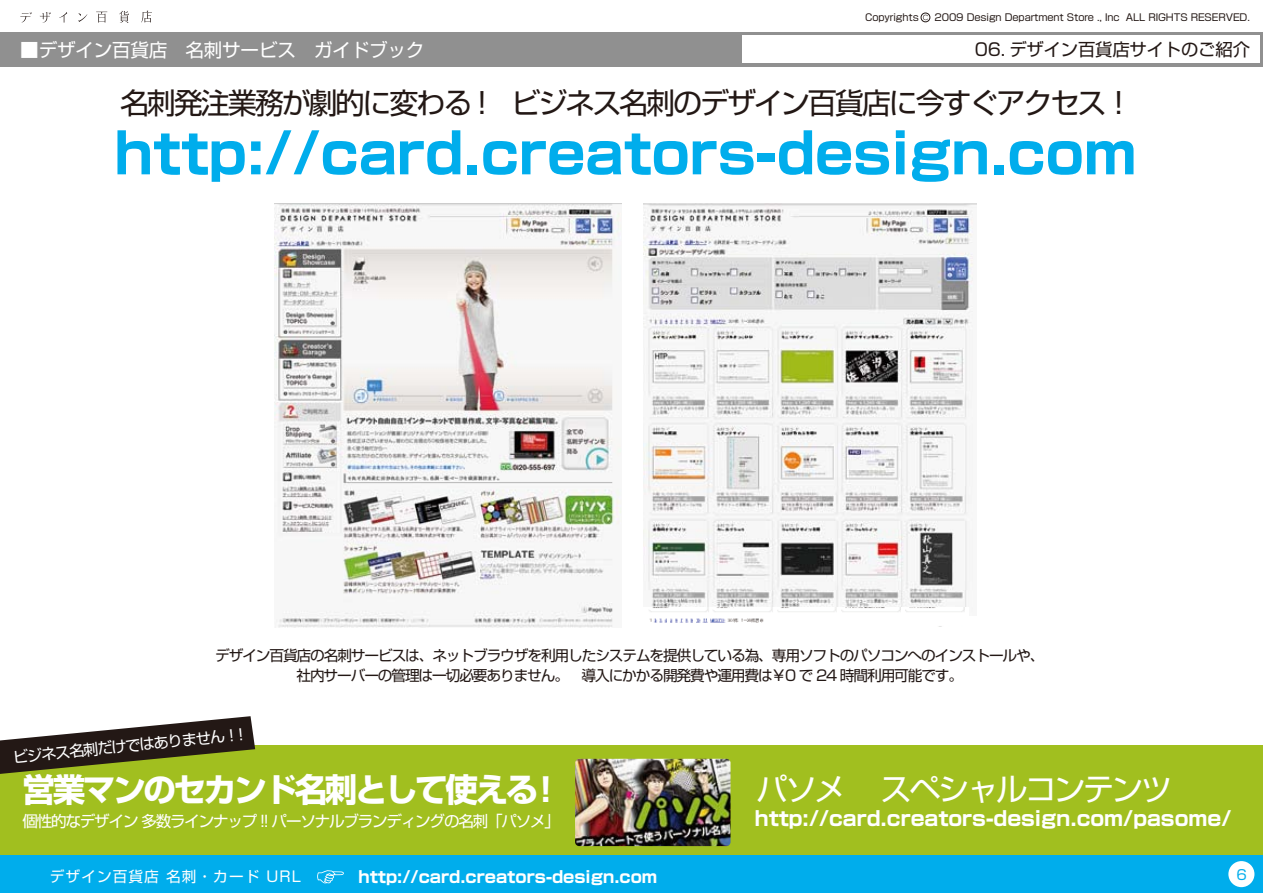
<style>
.page{position:relative;width:1263px;height:893px;background:#fff}
.page>*{position:absolute;margin:0;border:0;box-sizing:border-box;transform-origin:0 0}
.t1{font:700 55.8px "Shin Go Pro";color:#00adec}
.t2{font:700 32.7px "Shin Go Pro";letter-spacing:-.075em;color:#fff}
.t3{font:31.35px "Shin Go Pro";letter-spacing:-.075em;color:#fff}
.t4{font:29.1px "Shin Go Pro";letter-spacing:-.075em;color:#231815}
.t5{font:700 20.1px "Shin Go Pro";color:#fff}
.t6{font:18.6px "Shin Go Pro";letter-spacing:-.01em;color:#fff}
.t7{font:17.4px "Shin Go Pro";letter-spacing:-.01em;color:#231815}
.t8{font:700 16.35px "Shin Go Pro";color:#fff}
.t9{font:15.6px "Shin Go Pro";letter-spacing:-.075em;color:#fff}
.t10{font:15.3px "Shin Go Pro";color:#fff}
.t11{font:14.7px/20px "Shin Go Pro";letter-spacing:-.075em;color:#231815;text-align:center}
.t12{font:14.7px "Shin Go Pro";letter-spacing:.075em;color:#fff}
.t13{font:13.8px "Shin Go Pro";color:#00adec}
.t14{font:9.75px "Shin Go Pro";letter-spacing:-.01em;color:#231815}
</style>
<div class="page">
<div style="left:0;top:746px;width:1263px;height:110px;background:#a1bf1f"></div>
<div style="left:0;top:856px;width:1263px;height:37px;background:#00adec"></div>
<div style="left:0;top:32px;width:1263px;height:34px;background:#909090"></div>
<svg style="left:96px;top:12px;width:11px;height:11px"></svg>
<svg style="left:20px;top:12px;width:12px;height:11px"></svg>
<svg style="left:59px;top:12px;width:8px;height:11px"></svg>
<svg style="left:119px;top:11px;width:10px;height:12px"></svg>
<svg style="left:78px;top:13px;width:9px;height:9px"></svg>
<svg style="left:40px;top:12px;width:11px;height:11px"></svg>
<svg style="left:141px;top:11px;width:11px;height:12px"></svg>
<div style="left:1228px;top:861px;width:26px;height:26px;background:#fff;border-radius:50%"></div>
<div style="left:742px;top:35px;width:518px;height:28px;background:#fff"></div>
<div style="left:921px;top:13px;width:9px;height:9px;border:1px solid #231815;border-radius:50%"></div>
<svg style="left:923px;top:15px;width:5px;height:5px"></svg>
<img style="left:275px;top:204px;width:346px;height:423px">
<img style="left:644px;top:204px;width:332px;height:403px">
<img style="left:649px;top:607px;width:316px;height:20px">
<svg style="left:0;top:716px;width:255px;height:58px"></svg>
<img style="left:575px;top:759px;width:155px;height:87px">
<svg style="left:317px;top:870px;width:27px;height:13px"></svg>
<p class="t6" style="left:20px;top:35px;width:406px">■デザイン百貨店　名刺サービス　ガイドブック</p>
<p class="t14" style="left:865px;top:9px;width:55px">Copyrights</p>
<p class="t14" style="left:934px;top:9px;width:317px">2009 Design Department Store ., Inc ALL RIGHTS RESERVED.</p>
<p class="t7" style="left:975px;top:35px;width:277px">06. デザイン百貨店サイトのご紹介</p>
<h3 class="t4" style="left:120px;top:79px;width:1015px">名刺発注業務が劇的に変わる !　ビジネス名刺のデザイン百貨店に今すぐアクセス！</h3>
<h1 class="t1" style="left:115px;top:109px;width:1023px">http://card.creators-design.com</h1>
<p class="t11" style="left:215px;top:644px;width:831px">デザイン百貨店の名刺サービスは、ネットブラウザを利用したシステムを提供している為、専用ソフトのパソコンへのインストールや、社内サーバーの管理は一切必要ありません。　導入にかかる開発費や運用費は￥0 で 24 時間利用可能です。</p>
<p class="t10" style="left:12px;top:745px;width:238px;rotate:-6deg">ビジネス名刺だけではありません！！</p>
<h2 class="t2" style="left:23px;top:764px;width:541px">営業マンのセカンド名刺として使える！</h2>
<p class="t9" style="left:22px;top:808px;width:539px">個性的なデザイン 多数ラインナップ !! パーソナルブランディングの名刺「パソメ」</p>
<h3 class="t3" style="left:756px;top:763px;width:417px">パソメ 　スペシャルコンテンツ</h3>
<h3 class="t5" style="left:755px;top:802px;width:478px">http://card.creators-design.com/pasome/</h3>
<p class="t12" style="left:50px;top:865px;width:253px">デザイン百貨店 名刺・カード URL</p>
<p class="t8" style="left:359px;top:864px;width:300px">http://card.creators-design.com</p>
<p class="t13" style="left:1236px;top:864px;width:12px">6</p>
</div>
